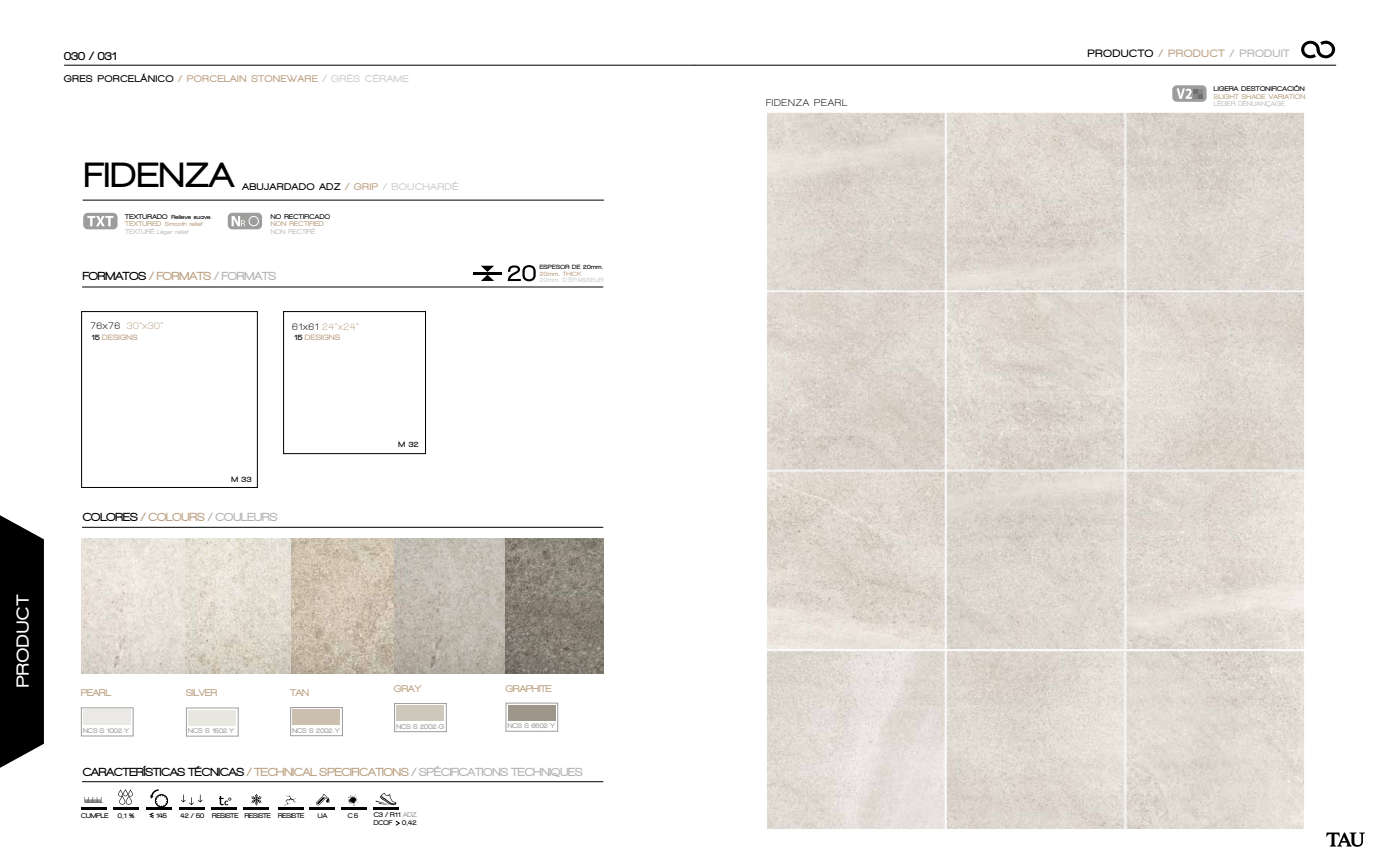
<style>
.page{position:relative;width:1389px;height:868px;background:#fff}
.page>*{position:absolute;margin:0;border:0;box-sizing:border-box;transform-origin:0 0}
.t1{font:900 36px "Walkway";letter-spacing:.05em;color:#000}
.t2{font:900 18px "Walkway";letter-spacing:.08em;color:#fff}
.t3{font:900 12px "Walkway";color:#b4b4b4}
.t4{font:900 12px "Walkway";color:#000}
.t5{font:900 11px "Walkway";letter-spacing:.08em;color:#000}
.t6{font:900 10px "Walkway";letter-spacing:.08em;color:#bda385}
.t7{font:900 10px "Walkway";letter-spacing:.08em;color:#000}
.t8{font:700 10px "Walkway";letter-spacing:.05em;color:#bda385}
.t9{font:700 10px "Walkway";letter-spacing:.08em;color:#000}
.t10{font:900 10px "Walkway";color:#bda385}
.t11{font:900 8px "Walkway";letter-spacing:.05em;color:#bda385}
.t12{font:900 8px "Walkway";color:#000}
.t13{font:900 7px/8.2px "Walkway";color:#000}
.t14{font:900 7px "Walkway";color:#9d9d9c}
.t15{font:900 7px "Walkway";letter-spacing:.05em;color:#bda385}
.t16{font:900 7px "Walkway";letter-spacing:.05em;color:#000}
.t17{font:900 7px "Walkway";letter-spacing:.01em;color:#c4c4c4}
.t18{font:900 6.3px "Walkway";letter-spacing:.05em;color:#ccd0cf}
.t19{font:900 6.3px "Walkway";letter-spacing:.05em;color:#000}
.t20{font:900 6.3px "Walkway";letter-spacing:.05em;color:#bda385}
.t21{font:900 6px/7.2px "Walkway";letter-spacing:.05em;color:#000}
.t22{font:900 6px "Walkway";letter-spacing:.05em;color:#c4c4c4}
.s1{color:#bda385}
.s2{color:#b4b4b4}
.s3{color:#000}
.s4{color:#ccd0cf}
.s5{font-size:7px}
.s6{color:#9d9d9c}
</style>
<div class="page">
<svg style="left:1301px;top:41px;width:34px;height:18px"></svg>
<hr style="left:694px;top:65px;width:642px;height:1px;background:#000">
<hr style="left:64px;top:65px;width:630px;height:1px;background:#000">
<hr style="left:82px;top:286px;width:521px;height:1px;background:#000">
<hr style="left:83px;top:199px;width:521px;height:1px;background:#000">
<hr style="left:82px;top:526px;width:521px;height:1px;background:#000">
<svg style="left:0;top:515px;width:44px;height:252px;background:#171717"></svg>
<div style="left:81px;top:311px;width:177px;height:177px;border:1px solid #000"></div>
<div style="left:283px;top:311px;width:143px;height:143px;border:1px solid #000"></div>
<div style="left:81px;top:707px;width:52px;height:29px;background:#fff;border:1px solid #9d9d9c"></div>
<div style="left:83px;top:709px;width:48px;height:16px;background:#ebe9e5"></div>
<div style="left:394px;top:703px;width:53px;height:28px;background:#fff;border:1px solid #9d9d9c"></div>
<div style="left:396px;top:705px;width:48px;height:15px;background:#cdc7bc"></div>
<img style="left:81px;top:538px;width:522px;height:135px">
<div style="left:290px;top:707px;width:53px;height:28px;background:#fff;border:1px solid #9d9d9c"></div>
<div style="left:293px;top:709px;width:47px;height:15px;background:#cbc0b0"></div>
<div style="left:186px;top:707px;width:52px;height:29px;background:#fff;border:1px solid #9d9d9c"></div>
<div style="left:188px;top:709px;width:48px;height:16px;background:#e8e8e0"></div>
<div style="left:506px;top:702px;width:52px;height:29px;background:#fff;border:1px solid #9d9d9c"></div>
<div style="left:508px;top:704px;width:48px;height:16px;background:#9e968b"></div>
<img style="left:768px;top:114px;width:535px;height:713px">
<div style="left:766px;top:112px;width:180px;height:179px;border:1px solid #fff"></div>
<div style="left:766px;top:470px;width:180px;height:180px;border:1px solid #fff"></div>
<div style="left:766px;top:650px;width:180px;height:179px;border:1px solid #fff"></div>
<div style="left:766px;top:291px;width:180px;height:179px;border:1px solid #fff"></div>
<div style="left:946px;top:112px;width:179px;height:179px;border:1px solid #fff"></div>
<div style="left:946px;top:470px;width:179px;height:180px;border:1px solid #fff"></div>
<div style="left:946px;top:650px;width:179px;height:179px;border:1px solid #fff"></div>
<div style="left:946px;top:291px;width:179px;height:179px;border:1px solid #fff"></div>
<div style="left:1125px;top:112px;width:180px;height:179px;border:1px solid #fff"></div>
<div style="left:1125px;top:470px;width:180px;height:180px;border:1px solid #fff"></div>
<div style="left:1125px;top:650px;width:180px;height:179px;border:1px solid #fff"></div>
<div style="left:1125px;top:291px;width:180px;height:179px;border:1px solid #fff"></div>
<svg style="left:1326px;top:832px;width:39px;height:14px"></svg>
<hr style="left:82px;top:781px;width:521px;height:1px;background:#000">
<svg style="left:84px;top:797px;width:19px;height:6px"></svg>
<hr style="left:81px;top:806px;width:25px;height:3px;background:#000">
<svg style="left:118px;top:789px;width:15px;height:15px"></svg>
<hr style="left:114px;top:806px;width:25px;height:3px;background:#000">
<svg style="left:181px;top:794px;width:22px;height:11px"></svg>
<hr style="left:179px;top:806px;width:25px;height:3px;background:#000">
<svg style="left:219px;top:796px;width:12px;height:9px"></svg>
<hr style="left:212px;top:806px;width:25px;height:3px;background:#000">
<svg style="left:251px;top:794px;width:11px;height:11px"></svg>
<hr style="left:244px;top:806px;width:25px;height:3px;background:#000">
<svg style="left:348px;top:794px;width:11px;height:12px"></svg>
<hr style="left:341px;top:806px;width:25px;height:3px;background:#000">
<svg style="left:376px;top:792px;width:20px;height:13px"></svg>
<hr style="left:373px;top:806px;width:25px;height:3px;background:#000">
<hr style="left:310px;top:806px;width:25px;height:3px;background:#000">
<svg style="left:316px;top:793px;width:14px;height:12px"></svg>
<hr style="left:146px;top:806px;width:25px;height:3px;background:#000">
<hr style="left:278px;top:806px;width:25px;height:3px;background:#000">
<svg style="left:284px;top:795px;width:13px;height:11px"></svg>
<svg style="left:395px;top:820px;width:5px;height:5px"></svg>
<svg style="left:149px;top:789px;width:19px;height:29px"></svg>
<div style="left:83px;top:213px;width:35px;height:16px;background:#9d9d9c;border-radius:5px"></div>
<svg style="left:87px;top:216px;width:26px;height:10px"></svg>
<svg style="left:508px;top:265px;width:28px;height:16px"></svg>
<svg style="left:481px;top:266px;width:13px;height:15px"></svg>
<hr style="left:473px;top:272px;width:28px;height:2px;background:#000">
<div style="left:1172px;top:85px;width:35px;height:17px;background:#9d9d9c;border-radius:5px"></div>
<svg style="left:1177px;top:88px;width:26px;height:11px"></svg>
<div style="left:228px;top:213px;width:34px;height:16px;background:#9d9d9c;border-radius:5px"></div>
<svg style="left:232px;top:216px;width:13px;height:10px"></svg>
<div style="left:249px;top:216px;width:10px;height:10px;border:1px solid #fff;border-radius:50%"></div>
<p class="t4" style="left:64px;top:49px;width:54px">030 / 031</p>
<p class="t5" style="left:1088px;top:47px;width:203px">PRODUCTO <span class="s1">/ PRODUCT</span> <span class="s2">/ PRODUIT</span></p>
<p class="t6" style="left:64px;top:73px;width:346px"><span class="s3">GRES PORCELÁNICO</span> / PORCELAIN STONEWARE <span class="s4">/ GRÈS CÉRAME</span></p>
<h1 class="t1" style="left:84px;top:156px;width:150px">FIDENZA</h1>
<p class="t7" style="left:243px;top:181px;width:217px">ABUJARDADO ADZ <span class="s1">/ GRIP</span> <span class="s4">/ BOUCHARDÉ</span></p>
<p class="t21" style="left:165px;top:213px;width:48px;text-indent:-40px"><span class="s5">TEXTURADO</span> Relieve suave.<br><span class="s1">Smooth relief</span></p>
<p class="t22" style="left:157px;top:228px;width:33px">Léger relief</p>
<p class="t15" style="left:125px;top:220px;width:38px">TEXTURED</p>
<p class="t17" style="left:125px;top:227px;width:31px">TEXTURÉ</p>
<p class="t16" style="left:271px;top:213px;width:61px">NO RECTIFICADO</p>
<p class="t15" style="left:271px;top:220px;width:54px">NON RECTIFIED</p>
<p class="t17" style="left:271px;top:228px;width:46px">NON RECTIFIÉ</p>
<p class="t4" style="left:83px;top:270px;width:195px">FORMATOS <span class="s1">/ FORMATS</span> <span class="s2">/ FORMATS</span></p>
<p class="t8" style="left:90px;top:321px;width:74px"><span class="s3">76x76</span> 30”x30”</p>
<p class="t8" style="left:292px;top:321px;width:68px"><span class="s3">61x61</span> 24”x24”</p>
<p class="t11" style="left:92px;top:333px;width:47px"><span class="s3">15</span> DESIGNS</p>
<p class="t11" style="left:294px;top:333px;width:47px"><span class="s3">15</span> DESIGNS</p>
<p class="t19" style="left:540px;top:263px;width:65px">ESPESOR DE 20mm.</p>
<p class="t20" style="left:540px;top:270px;width:43px">20mm. THICK</p>
<p class="t18" style="left:540px;top:276px;width:65px">20mm. D´ÉPAISSEUR</p>
<p class="t9" style="left:766px;top:98px;width:83px">FIDENZA PEARL</p>
<p class="t16" style="left:1214px;top:85px;width:92px">LIGERA DESTONIFICACIÓN</p>
<p class="t15" style="left:1214px;top:93px;width:93px">SLIGHT SHADE VARIATION</p>
<p class="t17" style="left:1214px;top:100px;width:72px">LÉGER DÉNUANÇAGE</p>
<h2 class="t2" style="left:13px;top:687px;width:95px;rotate:-90deg">PRODUCT</h2>
<p class="t12" style="left:231px;top:474px;width:21px">M 33</p>
<p class="t3" style="left:83px;top:511px;width:196px"><span class="s3">COLORES</span> <span class="s1">/ COLOURS</span> / COULEURS</p>
<p class="t12" style="left:399px;top:440px;width:21px">M 32</p>
<p class="t6" style="left:81px;top:687px;width:31px">PEARL</p>
<p class="t14" style="left:83px;top:726px;width:47px">NCS S 1002-Y</p>
<p class="t6" style="left:186px;top:687px;width:33px">SILVER</p>
<p class="t14" style="left:188px;top:726px;width:47px">NCS S 1502-Y</p>
<p class="t6" style="left:290px;top:687px;width:20px">TAN</p>
<p class="t14" style="left:293px;top:726px;width:48px">NCS S 2002-Y</p>
<p class="t6" style="left:394px;top:683px;width:28px">GRAY</p>
<p class="t14" style="left:396px;top:722px;width:49px">NCS S 2002-G</p>
<p class="t10" style="left:506px;top:683px;width:47px">GRAPHITE</p>
<p class="t14" style="left:508px;top:722px;width:48px">NCS S 6502-Y</p>
<p class="t3" style="left:83px;top:765px;width:502px"><span class="s3">CARACTERÍSTICAS TÉCNICAS</span> <span class="s1">/ TECHNICAL SPECIFICATIONS</span> / SPÉCIFICATIONS TECHNIQUES</p>
<p class="t13" style="left:81px;top:811px;width:29px">CUMPLE</p>
<p class="t13" style="left:118px;top:811px;width:18px">0,1 %</p>
<p class="t13" style="left:156px;top:811px;width:12px">145</p>
<p class="t13" style="left:181px;top:811px;width:125px">42 / 50 RESISTE RESISTE RESISTE</p>
<p class="t13" style="left:318px;top:811px;width:11px">UA</p>
<p class="t13" style="left:348px;top:811px;width:12px">C5</p>
<p class="t13" style="left:374px;top:810px;width:46px">C3 / R11 <span class="s6">ADZ.<br></span>DCOF</p>
<p class="t13" style="left:402px;top:818px;width:17px">0,42<span class="s6">.</span></p>
</div>
